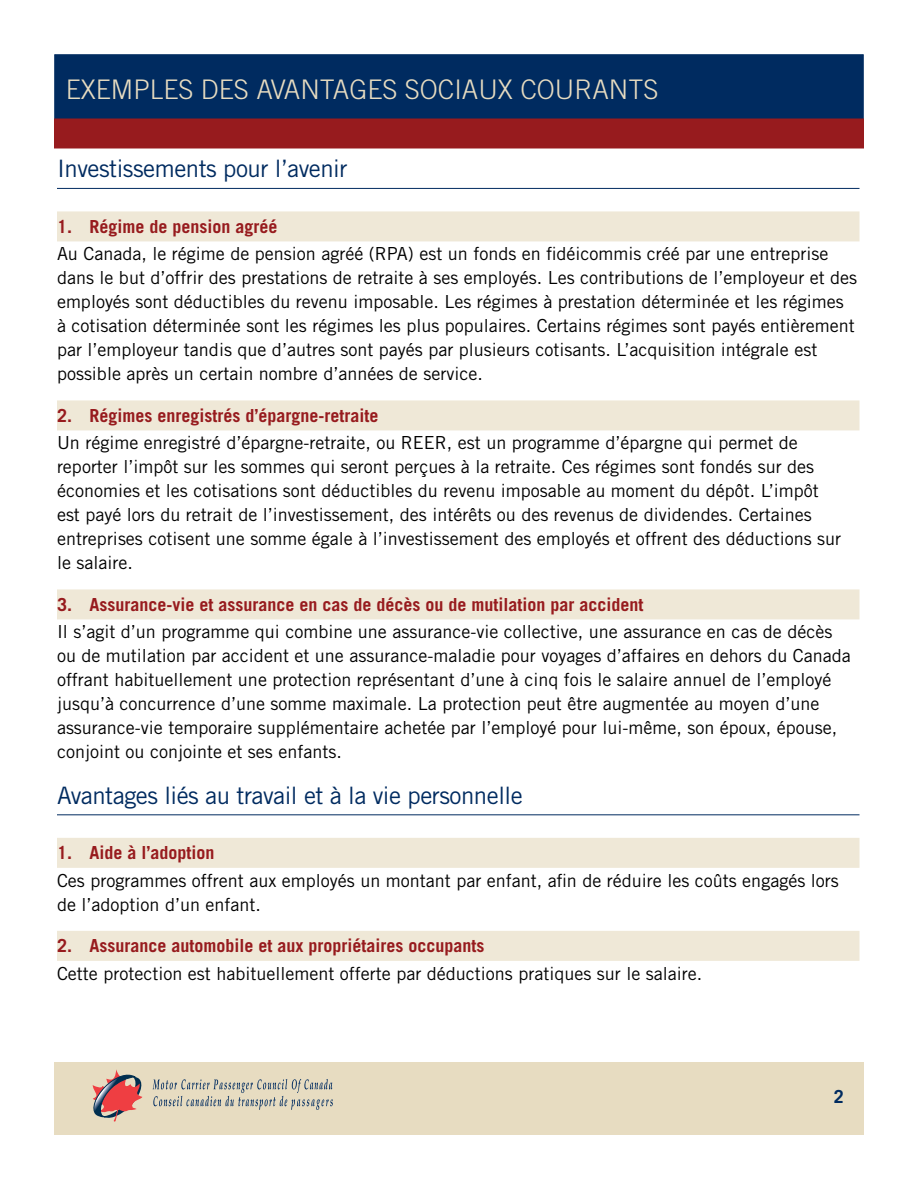
<style>
.page{position:relative;width:918px;height:1188px;background:#fff}
.page>*{position:absolute;margin:0;border:0;box-sizing:border-box;transform-origin:0 0}
.t1{font:300 27px "Trade Gothic";color:#e7dcc1}
.t2{font:24px "Trade Gothic";letter-spacing:-.02em;color:#002b60}
.t3{font:18px/24px "Trade Gothic";color:#000}
.t4{font:700 18px "Trade Gothic";color:#971b1e}
.t5{font:700 18px "Trade Gothic";color:#002b60}
</style>
<div class="page">
<div style="left:54px;top:1062px;width:810px;height:73px;background:#e7dcc1"></div>
<svg style="left:153px;top:1079px;width:180px;height:31px"></svg>
<svg style="left:92px;top:1069px;width:51px;height:53px"></svg>
<div style="left:54px;top:54px;width:810px;height:73px;background:#002b60;border:1px solid #002b60"></div>
<div style="left:54px;top:118px;width:810px;height:30px;background:#971b1e"></div>
<hr style="left:57px;top:188px;width:803px;height:1px;background:#002b60">
<div style="left:57px;top:211px;width:803px;height:30px;background:#efe8d7"></div>
<div style="left:57px;top:400px;width:803px;height:30px;background:#efe8d7"></div>
<div style="left:57px;top:589px;width:803px;height:30px;background:#efe8d7"></div>
<hr style="left:57px;top:814px;width:803px;height:1px;background:#002b60">
<div style="left:57px;top:838px;width:803px;height:30px;background:#efe8d7"></div>
<div style="left:57px;top:931px;width:803px;height:30px;background:#efe8d7"></div>
<h1 class="t1" style="left:66px;top:74px;width:594px">EXEMPLES DES AVANTAGES SOCIAUX COURANTS</h1>
<h2 class="t2" style="left:57px;top:154px;width:292px">Investissements pour l’avenir</h2>
<p class="t4" style="left:57px;top:216px;width:222px">1. Régime de pension agréé</p>
<p class="t3" style="left:57px;top:242px;width:802px">Au Canada, le régime de pension agréé (RPA) est un fonds en fidéicommis créé par une entreprise dans le but d’offrir des prestations de retraite à ses employés. Les contributions de l’employeur et des employés sont déductibles du revenu imposable. Les régimes à prestation déterminée et les régimes à cotisation déterminée sont les régimes les plus populaires. Certains régimes sont payés entièrement par l’employeur tandis que d’autres sont payés par plusieurs cotisants. L’acquisition intégrale est possible après un certain nombre d’années de service.</p>
<p class="t4" style="left:57px;top:405px;width:323px">2. Régimes enregistrés d’épargne-retraite</p>
<p class="t3" style="left:57px;top:431px;width:786px">Un régime enregistré d’épargne-retraite, ou REER, est un programme d’épargne qui permet de reporter l’impôt sur les sommes qui seront perçues à la retraite. Ces régimes sont fondés sur des économies et les cotisations sont déductibles du revenu imposable au moment du dépôt. L’impôt est payé lors du retrait de l’investissement, des intérêts ou des revenus de dividendes. Certaines entreprises cotisent une somme égale à l’investissement des employés et offrent des déductions sur le salaire.</p>
<p class="t4" style="left:57px;top:593px;width:588px">3. Assurance-vie et assurance en cas de décès ou de mutilation par accident</p>
<p class="t3" style="left:57px;top:620px;width:795px">Il s’agit d’un programme qui combine une assurance-vie collective, une assurance en cas de décès ou de mutilation par accident et une assurance-maladie pour voyages d’affaires en dehors du Canada offrant habituellement une protection représentant d’une à cinq fois le salaire annuel de l’employé jusqu’à concurrence d’une somme maximale. La protection peut être augmentée au moyen d’une assurance-vie temporaire supplémentaire achetée par l’employé pour lui-même, son époux, épouse, conjoint ou conjointe et ses enfants.</p>
<h2 class="t2" style="left:57px;top:781px;width:467px">Avantages liés au travail et à la vie personnelle</h2>
<p class="t4" style="left:57px;top:842px;width:159px">1. Aide à l’adoption</p>
<p class="t3" style="left:57px;top:868px;width:783px">Ces programmes offrent aux employés un montant par enfant, afin de réduire les coûts engagés lors de l’adoption d’un enfant.</p>
<p class="t4" style="left:57px;top:935px;width:429px">2. Assurance automobile et aux propriétaires occupants</p>
<p class="t3" style="left:57px;top:961px;width:647px">Cette protection est habituellement offerte par déductions pratiques sur le salaire.</p>
<p class="t5" style="left:834px;top:1086px;width:12px">2</p>
</div>
